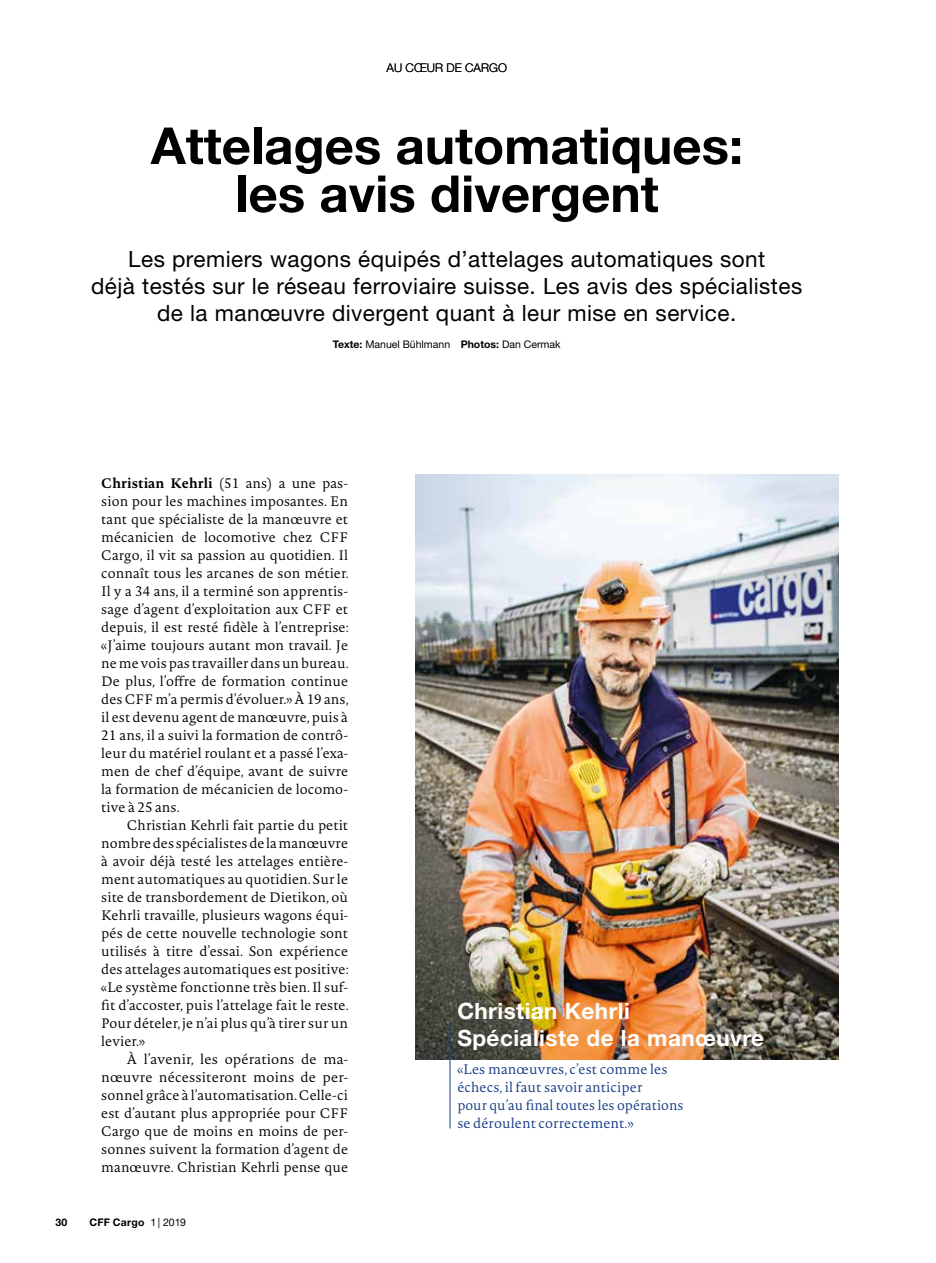
<style>
.page{position:relative;width:936px;height:1263px;background:#fff}
.page>*{position:absolute;margin:0;border:0;box-sizing:border-box;transform-origin:0 0}
.t1{font:700 51px/48px "Helvetica Neue LT Std";color:#000;text-align:center}
.t2{font:22.5px/27px "Helvetica Neue LT Std";letter-spacing:.02em;color:#000;text-align:center}
.t3{font:700 22.5px/27px "Helvetica Neue LT Std";letter-spacing:.02em;color:#fff}
.t4{font:300 13.5px/18px "Novel Pro";letter-spacing:.005em;color:#000;text-align:justify}
.t5{font:300 13.5px/18px "Novel Pro";letter-spacing:.01em;color:#143a84}
.t6{font:300 12px "Helvetica Neue LT Std";color:#000}
.t7{font:10.5px "Helvetica Neue LT Std";color:#000}
.t8{font:700 10.5px "Helvetica Neue LT Std";letter-spacing:.02em;color:#000}
.s1{font-weight:700}
.s2{font-weight:400}
</style>
<div class="page">
<img style="left:415px;top:474px;width:423px;height:586px">
<hr style="left:449px;top:1021px;width:1px;height:107px;background:#143a84">
<p class="t6" style="left:386px;top:61px;width:122px">AU CŒUR DE CARGO</p>
<h1 class="t1" style="left:151px;top:121px;width:594px">Attelages automatiques: les avis divergent</h1>
<h2 class="t2" style="left:91px;top:245px;width:712px">Les premiers wagons équipés d’attelages automatiques sont<br>déjà testés sur le réseau ferroviaire suisse. Les avis des spécialistes de la manœuvre divergent quant à leur mise en service.</h2>
<p class="t7" style="left:333px;top:338px;width:229px"><span class="s1">Texte:</span> Manuel Bühlmann <span class="s1">Photos:</span> Dan Cermak</p>
<p class="t4" style="left:101px;top:473px;width:249px"><span class="s1">Christian Kehrli</span> (51 ans) a une pas&shy;sion pour les machines imposantes. En tant que spécialiste de la manœuvre et mécanicien de locomotive chez CFF Cargo, il vit sa passion au quotidien. Il connaît tous les arcanes de son métier.<br>Il y a 34 ans, il a terminé son apprentis&shy;sage d’agent d’exploitation aux CFF et depuis, il est resté fidèle à l’entreprise: «J’aime toujours autant mon travail. Je ne me vois pas travailler dans un bureau.<br>De plus, l’offre de formation continue des CFF m’a permis d’évoluer.» À 19 ans, il est devenu agent de manœuvre, puis à 21 ans, il a suivi la formation de contrô&shy;leur du matériel roulant et a passé l’exa&shy;men de chef d’équipe, avant de suivre la formation de mécanicien de locomo&shy;tive à 25 ans.</p>
<p class="t4" style="left:101px;top:815px;width:249px;text-indent:26px">Christian Kehrli fait partie du petit nombre des spécialistes de la manœuvre à avoir déjà testé les attelages entière&shy;ment automatiques au quotidien. Sur le site de transbordement de Dietikon, où Kehrli travaille, plusieurs wagons équi&shy;pés de cette nouvelle technologie sont utilisés à titre d’essai. Son expérience des attelages automatiques est positive: «Le système fonctionne très bien. Il suf&shy;fit d’accoster, puis l’attelage fait le reste.<br>Pour dételer, je n’ai plus qu’à tirer sur un levier.»</p>
<p class="t4" style="left:101px;top:1049px;width:248px;text-indent:26px">À l’avenir, les opérations de ma&shy;nœuvre nécessiteront moins de per&shy;sonnel grâce à l’automatisation. Celle-ci est d’autant plus appropriée pour CFF Cargo que de moins en moins de per&shy;sonnes suivent la formation d’agent de manœuvre. Christian Kehrli pense que</p>
<p class="t8" style="left:56px;top:1215px;width:13px">30</p>
<p class="t8" style="left:89px;top:1215px;width:98px">CFF Cargo <span class="s2">1 | 2019</span></p>
<h2 class="t3" style="left:457px;top:996px;width:308px">Christian Kehrli<br>Spécialiste de la manœuvre</h2>
<p class="t5" style="left:457px;top:1060px;width:227px">«Les manœuvres, c’est comme les échecs, il faut savoir anticiper<br>pour qu’au final toutes les opérations se déroulent correctement.»</p>
</div>
